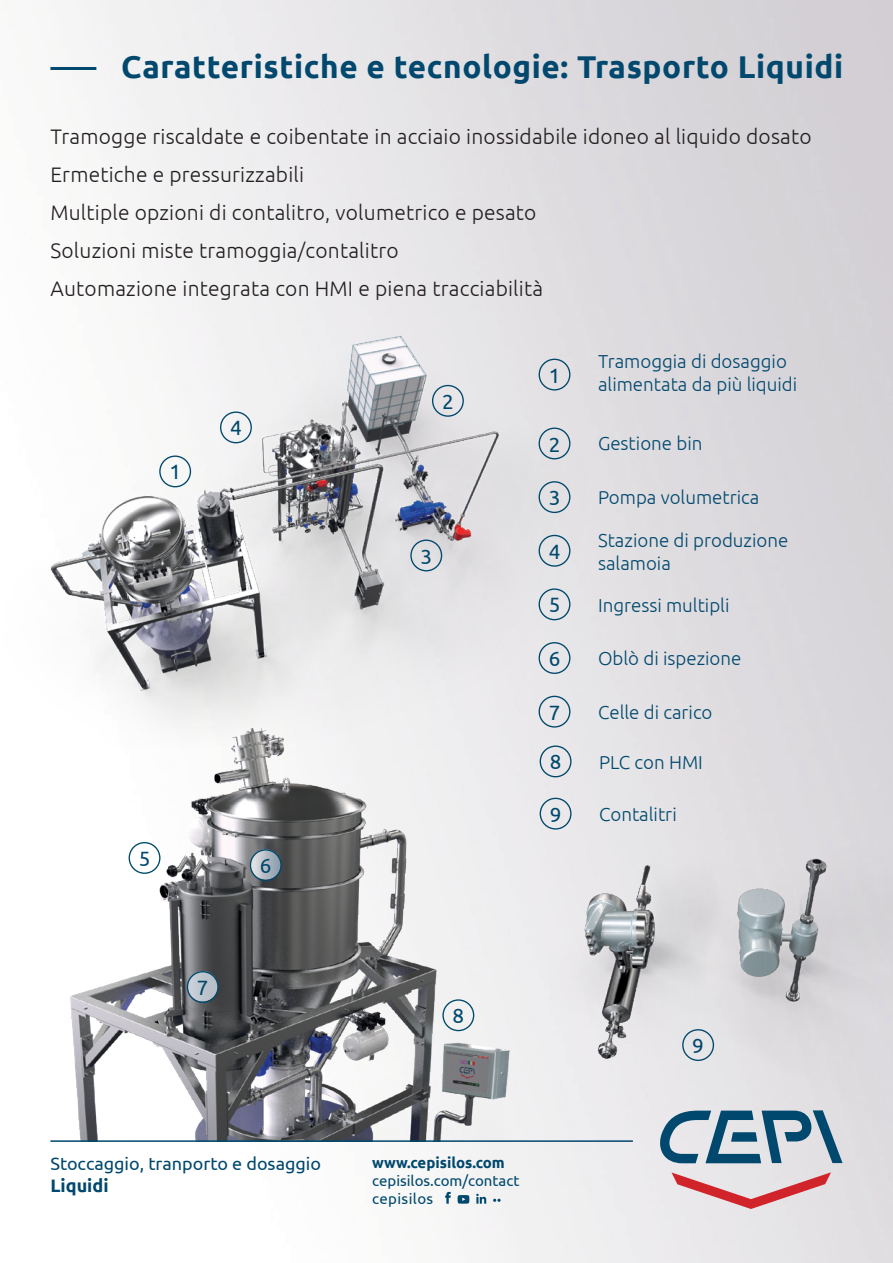
<style>
.page{position:relative;width:893px;height:1263px;background:#fff}
.page>*{position:absolute;margin:0;border:0;box-sizing:border-box;transform-origin:0 0}
.t1{font:700 31.5px "Ubuntu";letter-spacing:.02em;color:#00486d}
.t2{font:300 21px/38px "Ubuntu";letter-spacing:.01em;color:#231f20}
.t3{font:20.7px "Ubuntu";color:#00486d}
.t4{font:300 18.75px/22.5px "Ubuntu";color:#00486d}
.t5{font:18px "Ubuntu";color:#00486d}
.t6{font:700 18px "Ubuntu";color:#00486d}
.t7{font:15px/18px "Ubuntu";color:#00486d}
.t8{font:700 15px "Ubuntu";color:#00486d}
</style>
<div class="page">
<hr style="left:50px;top:67px;width:46px;height:3px;background:#00486d">
<img style="left:1px;top:212px;width:822px;height:605px">
<div style="left:159px;top:455px;width:32px;height:32px;border:1px solid #00486d;border-radius:50%"></div>
<div style="left:432px;top:385px;width:32px;height:32px;border:1px solid #00486d;border-radius:50%"></div>
<div style="left:410px;top:539px;width:32px;height:32px;border:1px solid #00486d;border-radius:50%"></div>
<div style="left:220px;top:411px;width:32px;height:32px;border:1px solid #00486d;border-radius:50%"></div>
<img style="left:1px;top:703px;width:632px;height:437px">
<div style="left:129px;top:842px;width:31px;height:32px;border:1px solid #00486d;border-radius:50%"></div>
<svg style="left:250px;top:849px;width:31px;height:31px"></svg>
<div style="left:250px;top:849px;width:32px;height:32px;border:1px solid #00486d;border-radius:50%"></div>
<svg style="left:187px;top:971px;width:31px;height:30px"></svg>
<div style="left:187px;top:971px;width:32px;height:32px;border:1px solid #00486d;border-radius:50%"></div>
<div style="left:442px;top:999px;width:32px;height:32px;border:1px solid #00486d;border-radius:50%"></div>
<img style="left:550px;top:841px;width:343px;height:300px">
<div style="left:682px;top:1029px;width:32px;height:32px;border:1px solid #00486d;border-radius:50%"></div>
<div style="left:539px;top:359px;width:31px;height:31px;border:1px solid #00486d;border-radius:50%"></div>
<div style="left:539px;top:428px;width:31px;height:31px;border:1px solid #00486d;border-radius:50%"></div>
<div style="left:539px;top:481px;width:31px;height:32px;border:1px solid #00486d;border-radius:50%"></div>
<div style="left:539px;top:588px;width:31px;height:32px;border:1px solid #00486d;border-radius:50%"></div>
<div style="left:539px;top:642px;width:31px;height:32px;border:1px solid #00486d;border-radius:50%"></div>
<div style="left:539px;top:696px;width:31px;height:32px;border:1px solid #00486d;border-radius:50%"></div>
<div style="left:539px;top:535px;width:31px;height:32px;border:1px solid #00486d;border-radius:50%"></div>
<div style="left:540px;top:745px;width:31px;height:32px;border:1px solid #00486d;border-radius:50%"></div>
<div style="left:540px;top:798px;width:31px;height:31px;border:1px solid #00486d;border-radius:50%"></div>
<svg style="left:659px;top:1110px;width:183px;height:53px"></svg>
<svg style="left:671px;top:1172px;width:160px;height:37px"></svg>
<hr style="left:50px;top:1140px;width:583px;height:2px;background:#00486d">
<svg style="left:445px;top:1192px;width:6px;height:12px"></svg>
<svg style="left:458px;top:1195px;width:11px;height:9px"></svg>
<svg style="left:476px;top:1194px;width:10px;height:10px"></svg>
<svg style="left:493px;top:1199px;width:8px;height:3px"></svg>
<h1 class="t1" style="left:121px;top:48px;width:723px">Caratteristiche e tecnologie: Trasporto Liquidi</h1>
<p class="t2" style="left:50px;top:117px;width:763px">Tramogge riscaldate e coibentate in acciaio inossidabile idoneo al liquido dosato Ermetiche e pressurizzabili<br>Multiple opzioni di contalitro, volumetrico e pesato<br>Soluzioni miste tramoggia/contalitro<br>Automazione integrata con HMI e piena tracciabilità</p>
<p class="t3" style="left:169px;top:460px;width:13px">1</p>
<p class="t3" style="left:230px;top:415px;width:13px">4</p>
<p class="t3" style="left:139px;top:846px;width:13px">5</p>
<p class="t3" style="left:260px;top:853px;width:13px">6</p>
<p class="t3" style="left:197px;top:975px;width:13px">7</p>
<p class="t5" style="left:50px;top:1153px;width:272px">Stoccaggio, tranporto e dosaggio</p>
<p class="t6" style="left:50px;top:1174px;width:60px">Liquidi</p>
<p class="t3" style="left:442px;top:389px;width:13px">2</p>
<p class="t3" style="left:420px;top:544px;width:13px">3</p>
<p class="t3" style="left:549px;top:363px;width:13px">1</p>
<p class="t4" style="left:598px;top:350px;width:201px">Tramoggia di dosaggio alimentata da più liquidi</p>
<p class="t3" style="left:549px;top:432px;width:13px">2</p>
<p class="t4" style="left:598px;top:431px;width:106px">Gestione bin</p>
<p class="t3" style="left:549px;top:485px;width:13px">3</p>
<p class="t4" style="left:598px;top:486px;width:163px">Pompa volumetrica</p>
<p class="t3" style="left:549px;top:539px;width:13px">4</p>
<p class="t4" style="left:598px;top:529px;width:192px">Stazione di produzione salamoia</p>
<p class="t3" style="left:549px;top:592px;width:13px">5</p>
<p class="t4" style="left:598px;top:593px;width:133px">Ingressi multipli</p>
<p class="t3" style="left:549px;top:646px;width:13px">6</p>
<p class="t4" style="left:598px;top:647px;width:145px">Oblò di ispezione</p>
<p class="t3" style="left:549px;top:700px;width:13px">7</p>
<p class="t4" style="left:598px;top:700px;width:116px">Celle di carico</p>
<p class="t3" style="left:550px;top:749px;width:13px">8</p>
<p class="t4" style="left:599px;top:750px;width:105px">PLC con HMI</p>
<p class="t3" style="left:550px;top:802px;width:13px">9</p>
<p class="t4" style="left:599px;top:802px;width:79px">Contalitri</p>
<p class="t3" style="left:452px;top:1003px;width:13px">8</p>
<p class="t8" style="left:372px;top:1153px;width:134px">www.cepisilos.com</p>
<p class="t7" style="left:372px;top:1171px;width:149px">cepisilos.com/contact cepisilos</p>
<p class="t3" style="left:692px;top:1033px;width:13px">9</p>
</div>
